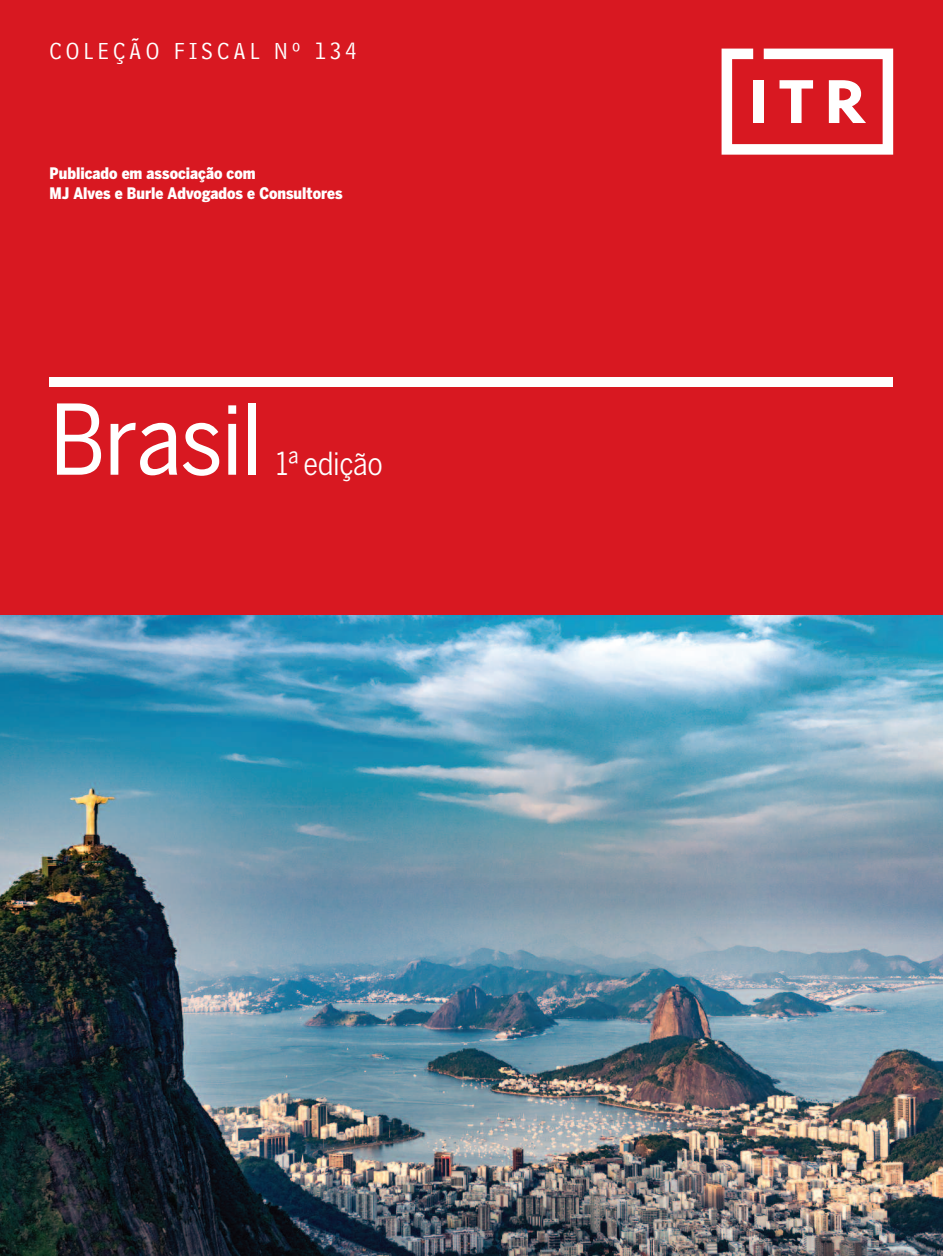
<style>
.page{position:relative;width:943px;height:1256px;background:#fff}
.page>*{position:absolute;margin:0;border:0;box-sizing:border-box;transform-origin:0 0}
.t1{font:96.25px "Benton Sans Condensed";letter-spacing:-.01em;color:#fff}
.t2{font:31.5px "Benton Sans Condensed";letter-spacing:-.01em;color:#fff}
.t3{font:24.5px "Bell Centennial Address";letter-spacing:.18em;color:#fff}
.t4{font:900 15.75px/19.8px "Benton Sans Condensed";color:#fff}
</style>
<div class="page">
<div style="left:0;top:0;width:943px;height:615px;background:#d81821"></div>
<img style="left:0;top:615px;width:943px;height:640px">
<svg style="left:721px;top:49px;width:172px;height:106px"></svg>
<div style="left:50px;top:377px;width:843px;height:10px;background:#fff"></div>
<h3 class="t3" style="left:50px;top:42px;width:308px">COLEÇÃO FISCAL Nº 134</h3>
<p class="t4" style="left:50px;top:163px;width:294px">Publicado em associação com<br>MJ Alves e Burle Advogados e Consultores</p>
<h1 class="t1" style="left:50px;top:385px;width:215px">Brasil</h1>
<h2 class="t2" style="left:276px;top:445px;width:108px">1ª edição</h2>
</div>
